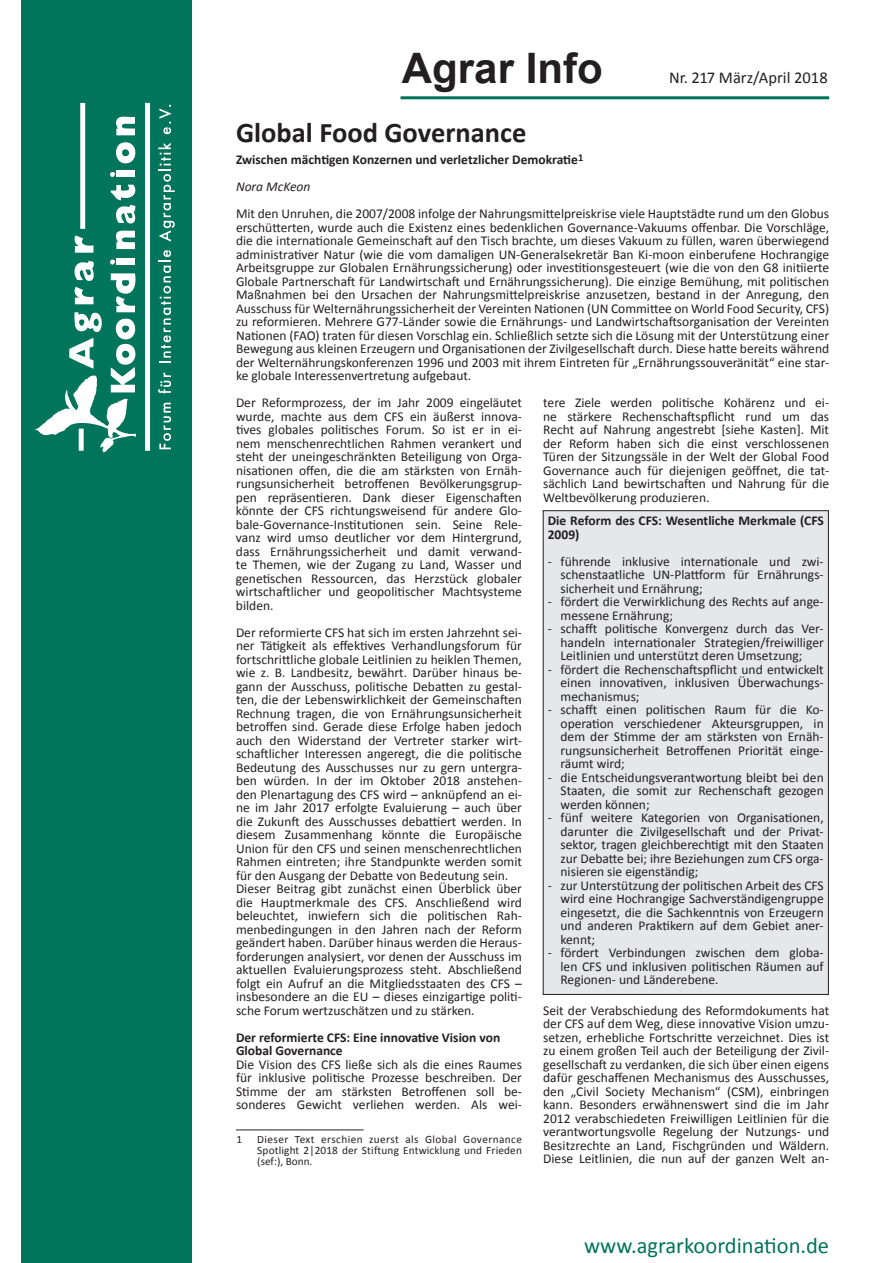
<style>
.page{position:relative;width:893px;height:1263px;background:#fff}
.page>*{position:absolute;margin:0;border:0;box-sizing:border-box;transform-origin:0 0}
.t1{font:700 42px "Arial";color:#231f20}
.t2{font:700 28.5px "Calibri";color:#231f20}
.t3{font:22.5px "Calibri";color:#01745c}
.t4{font:16.5px "Calibri";color:#231f20}
.t5{font:13.5px/13.5px "Calibri";color:#231f20;text-align:justify}
.t6{font:700 13.5px/13.5px "Calibri";color:#231f20}
.t7{font:11.25px/11.2px "Calibri";letter-spacing:.015em;color:#231f20;text-align:justify}
.s1{font-weight:400;font-style:italic}
.s2{color:#fff}
</style>
<div class="page">
<hr style="left:236px;top:1130px;width:128px;height:1px;background:#231f20">
<div style="left:543px;top:511px;width:285px;height:483px;background:#e6e7e9"></div>
<div style="left:543px;top:510px;width:286px;height:485px;border:1px solid #231f20"></div>
<svg style="left:400px;top:99px;width:46px;height:1px"></svg>
<div style="left:21px;top:0;width:170px;height:1263px;background:#01745c"></div>
<svg style="left:34px;top:103px;width:116px;height:349px"></svg>
<svg style="left:159px;top:403px;width:12px;height:46px"></svg>
<svg style="left:158px;top:372px;width:13px;height:21px"></svg>
<svg style="left:158px;top:250px;width:13px;height:113px"></svg>
<svg style="left:158px;top:143px;width:17px;height:99px"></svg>
<svg style="left:159px;top:105px;width:13px;height:29px"></svg>
<hr style="left:400px;top:96px;width:429px;height:3px;background:#01745c">
<h1 class="t1" style="left:402px;top:41px;width:202px">Agrar Info</h1>
<p class="t4" style="left:669px;top:67px;width:160px">Nr. 217 März/April 2018</p>
<h2 class="t2" style="left:236px;top:115px;width:292px">Global Food Governance</h2>
<p class="t6" style="left:236px;top:145px;width:349px;line-height:27px">Zwischen mächtigen Konzernen und verletzlicher Demokratie<sup>1<br></sup><span class="s1">Nora McKeon</span></p>
<p class="t5" style="left:236px;top:206px;width:595px">Mit den Unruhen, die 2007/2008 infolge der Nahrungsmittelpreiskrise viele Hauptstädte rund um den Globus erschütterten, wurde auch die Existenz eines bedenklichen Governance-Vakuums offenbar. Die Vorschläge, die die internationale Gemeinschaft auf den Tisch brachte, um dieses Vakuum zu füllen, waren überwiegend administrativer Natur (wie die vom damaligen UN-Generalsekretär Ban Ki-moon einberufene Hochrangige Arbeitsgruppe zur Globalen Ernährungssicherung) oder investitionsgesteuert (wie die von den G8 initiierte Globale Partnerschaft für Landwirtschaft und Ernährungssicherung). Die einzige Bemühung, mit politischen Maßnahmen bei den Ursachen der Nahrungsmittelpreiskrise anzusetzen, bestand in der Anregung, den Ausschuss für Welternährungssicherheit der Vereinten Nationen (UN Committee on World Food Security, CFS) zu reformieren. Mehrere G77-Länder sowie die Ernährungs- und Landwirtschaftsorganisation der Vereinten Nationen (FAO) traten für diesen Vorschlag ein. Schließlich setzte sich die Lösung mit der Unterstützung einer Bewegung aus kleinen Erzeugern und Organisationen der Zivilgesellschaft durch. Diese hatte bereits während der Welternährungskonferenzen 1996 und 2003 mit ihrem Eintreten für „Ernährungssouveränität“ eine star&shy;ke globale Interessenvertretung aufgebaut.</p>
<p class="t5" style="left:236px;top:395px;width:287px">Der Reformprozess, der im Jahr 2009 eingeläutet wurde, machte aus dem CFS ein äußerst innova&shy;tives globales politisches Forum. So ist er in ei&shy;nem menschenrechtlichen Rahmen verankert und steht der uneingeschränkten Beteiligung von Orga&shy;nisationen offen, die die am stärksten von Ernäh&shy;rungsunsicherheit betroffenen Bevölkerungsgrup&shy;pen repräsentieren. Dank dieser Eigenschaften könnte der CFS richtungsweisend für andere Glo&shy;bale-Governance-Institutionen sein. Seine Rele&shy;vanz wird umso deutlicher vor dem Hintergrund, dass Ernährungssicherheit und damit verwand&shy;te Themen, wie der Zugang zu Land, Wasser und genetischen Ressourcen, das Herzstück globaler wirtschaftlicher und geopolitischer Machtsysteme bilden.<sup>1</sup><span class="s2">.</span></p>
<p class="t5" style="left:236px;top:625px;width:287px;text-align:left">Der reformierte CFS hat sich im ersten Jahrzehnt sei&shy;ner Tätigkeit als effektives Verhandlungsforum für fortschrittliche globale Leitlinien zu heiklen Themen, wie z. B. Landbesitz, bewährt. Darüber hinaus be&shy;gann der Ausschuss, politische Debatten zu gestal&shy;ten, die der Lebenswirklichkeit der Gemeinschaften Rechnung tragen, die von Ernährungsunsicherheit betroffen sind. Gerade diese Erfolge haben jedoch auch den Widerstand der Vertreter starker wirt&shy;schaftlicher Interessen angeregt, die die politische Bedeutung des Ausschusses nur zu gern untergra&shy;ben würden. In der im Oktober 2018 anstehen&shy;den Plenartagung des CFS wird – anknüpfend an ei&shy;ne im Jahr 2017 erfolgte Evaluierung – auch über die Zukunft des Ausschusses debattiert werden. In diesem Zusammenhang könnte die Europäische Union für den CFS und seinen menschenrechtlichen Rahmen eintreten; ihre Standpunkte werden somit für den Ausgang der Debatte von Bedeutung sein.<br>Dieser Beitrag gibt zunächst einen Überblick über die Hauptmerkmale des CFS. Anschließend wird beleuchtet, inwiefern sich die politischen Rah&shy;menbedingungen in den Jahren nach der Reform geändert haben. Darüber hinaus werden die Heraus&shy;forderungen analysiert, vor denen der Ausschuss im aktuellen Evaluierungsprozess steht. Abschließend folgt ein Aufruf an die Mitgliedsstaaten des CFS – insbesondere an die EU – dieses einzigartige politi&shy;sche Forum wertzuschätzen und zu stärken.</p>
<p class="t6" style="left:236px;top:1030px;width:266px">Der reformierte CFS: Eine innovative Vision von<br>Global Governance</p>
<p class="t5" style="left:236px;top:1057px;width:287px">Die Vision des CFS ließe sich als die eines Raumes für inklusive politische Prozesse beschreiben. Der Stimme der am stärksten Betroffenen soll be&shy;sonderes Gewicht verliehen werden. Als wei-</p>
<p class="t7" style="left:236px;top:1133px;width:7px">1</p>
<p class="t7" style="left:257px;top:1133px;width:266px">Dieser Text erschien zuerst als Global Governance Spotlight 2|2018 der Stiftung Entwicklung und Frieden (sef:), Bonn.</p>
<p class="t5" style="left:543px;top:395px;width:287px">tere Ziele werden politische Kohärenz und ei&shy;ne stärkere Rechenschaftspflicht rund um das Recht auf Nahrung angestrebt [siehe Kasten]. Mit der Reform haben sich die einst verschlossenen Türen der Sitzungssäle in der Welt der Global Food Governance auch für diejenigen geöffnet, die tat&shy;sächlich Land bewirtschaften und Nahrung für die Weltbevölkerung produzieren.</p>
<p class="t6" style="left:548px;top:513px;width:277px">Die Reform des CFS: Wesentliche Merkmale (CFS<br>2009)</p>
<p class="t5" style="left:561px;top:554px;width:265px;text-indent:-13px">- führende inklusive internationale und zwi&shy;schenstaatliche UN-Plattform für Ernährungs&shy;sicherheit und Ernährung;</p>
<p class="t5" style="left:561px;top:594px;width:265px;text-indent:-13px">- fördert die Verwirklichung des Rechts auf ange&shy;messene Ernährung;</p>
<p class="t5" style="left:561px;top:621px;width:265px;text-indent:-13px">- schafft politische Konvergenz durch das Ver&shy;handeln internationaler Strategien/freiwilliger Leitlinien und unterstützt deren Umsetzung;</p>
<p class="t5" style="left:561px;top:662px;width:265px;text-indent:-13px">- fördert die Rechenschaftspflicht und entwickelt einen innovativen, inklusiven Überwachungs&shy;mechanismus;</p>
<p class="t5" style="left:561px;top:702px;width:265px;text-indent:-13px">- schafft einen politischen Raum für die Ko&shy;operation verschiedener Akteursgruppen, in dem der Stimme der am stärksten von Ernäh&shy;rungsunsicherheit Betroffenen Priorität einge&shy;räumt wird;</p>
<p class="t5" style="left:561px;top:770px;width:265px;text-indent:-13px">- die Entscheidungsverantwortung bleibt bei den Staaten, die somit zur Rechenschaft gezogen werden können;</p>
<p class="t5" style="left:561px;top:810px;width:265px;text-indent:-13px">- fünf weitere Kategorien von Organisationen, darunter die Zivilgesellschaft und der Privat&shy;sektor, tragen gleichberechtigt mit den Staaten zur Debatte bei; ihre Beziehungen zum CFS orga&shy;nisieren sie eigenständig;</p>
<p class="t5" style="left:561px;top:878px;width:265px;text-indent:-13px">- zur Unterstützung der politischen Arbeit des CFS wird eine Hochrangige Sachverständigengruppe eingesetzt, die die Sachkenntnis von Erzeugern und anderen Praktikern auf dem Gebiet aner&shy;kennt;</p>
<p class="t5" style="left:561px;top:945px;width:265px;text-indent:-13px">- fördert Verbindungen zwischen dem globa&shy;len CFS und inklusiven politischen Räumen auf Regionen- und Länderebene.</p>
<p class="t5" style="left:543px;top:1003px;width:287px">Seit der Verabschiedung des Reformdokuments hat der CFS auf dem Weg, diese innovative Vision umzu&shy;setzen, erhebliche Fortschritte verzeichnet. Dies ist zu einem großen Teil auch der Beteiligung der Zivil&shy;gesellschaft zu verdanken, die sich über einen eigens dafür geschaffenen Mechanismus des Ausschusses, den „Civil Society Mechanism“ (CSM), einbringen kann. Besonders erwähnenswert sind die im Jahr 2012 verabschiedeten Freiwilligen Leitlinien für die verantwortungsvolle Regelung der Nutzungs- und Besitzrechte an Land, Fischgründen und Wäldern.<br>Diese Leitlinien, die nun auf der ganzen Welt an-</p>
<h3 class="t3" style="left:584px;top:1232px;width:247px">www.agrarkoordination.de</h3>
</div>
